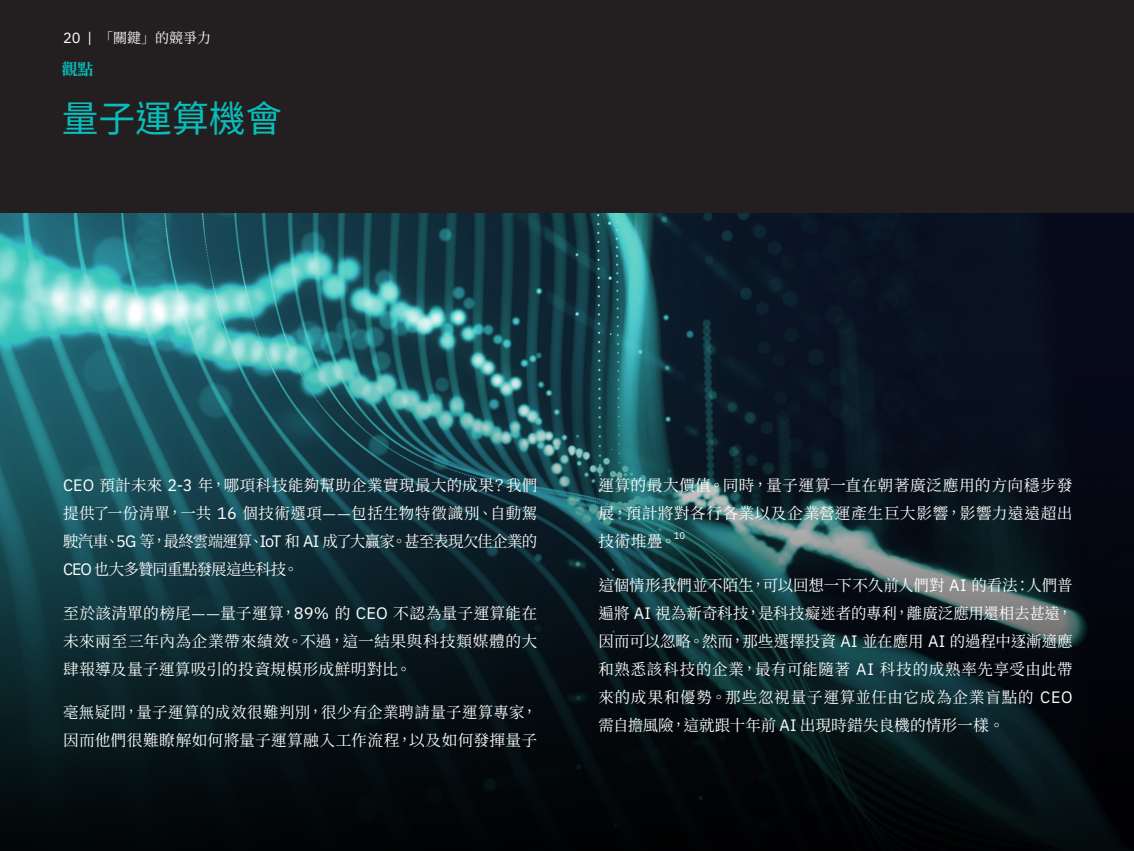
<style>
.page{position:relative;width:1134px;height:851px;background:#fff}
.page>*{position:absolute;margin:0;border:0;box-sizing:border-box;transform-origin:0 0}
.Body_9_12_5{font:36.75px "Noto Sans CJ Ktc";color:#08bdba}
.Body_9_12_5-2{font:15.75px/28px "Noto Serif CJ Ktc";letter-spacing:.02em;color:#fff;text-align:justify}
.Quote_16_22{font:700 15.75px "Noto Serif CJ Ktc";color:#08bdba}
.t1{font:14px "Noto Serif CJ Ktc";color:#fff}
.Body_9_12_5-3{font:9.62px "IBM Plex Sans";color:#fff}
.s1{font-family:"IBM Plex Sans";font-size:14.7px}
.s2{font-family:"IBM Plex Sans";font-size:16.45px}
</style>
<div class="page">
<div style="left:0;top:0;width:1134px;height:214px;background:#231f20"></div>
<img style="left:0;top:214px;width:1134px;height:636px">
<p class="t1" style="left:63px;top:30px;width:150px"><span class="s1">20 |</span> 「關鍵」的競爭力</p>
<p class="Quote_16_22" style="left:62px;top:60px;width:33px">觀點</p>
<p class="Body_9_12_5" style="left:62px;top:98px;width:222px">量子運算機會</p>
<p class="Body_9_12_5-2" style="left:63px;top:471px;width:476px"><span class="s2">CEO</span> 預計未來 <span class="s2">2-3</span> 年，哪項科技能夠幫助企業實現最大的成果？我們提供了一份清單，一共 <span class="s2">16</span> 個技術選項——包括生物特徵識別、自動駕駛汽車、<span class="s2">5G</span> 等，最終雲端運算、<span class="s2">IoT</span> 和 <span class="s2">AI</span> 成了大贏家。甚至表現欠佳企業的<span class="s2">CEO</span> 也大多贊同重點發展這些科技。</p>
<p class="Body_9_12_5-2" style="left:63px;top:599px;width:476px">至於該清單的榜尾——量子運算，<span class="s2">89%</span> 的 <span class="s2">CEO</span> 不認為量子運算能在未來兩至三年內為企業帶來績效。不過，這一結果與科技類媒體的大肆報導及量子運算吸引的投資規模形成鮮明對比。</p>
<p class="Body_9_12_5-2" style="left:63px;top:699px;width:476px">毫無疑問，量子運算的成效很難判別，很少有企業聘請量子運算專家，因而他們很難瞭解如何將量子運算融入工作流程，以及如何發揮量子</p>
<p class="Body_9_12_5-2" style="left:598px;top:471px;width:476px">運算的最大價值。同時，量子運算一直在朝著廣泛應用的方向穩步發展，預計將對各行各業以及企業營運產生巨大影響，影響力遠遠超出技術堆疊。</p>
<p class="Body_9_12_5-3" style="left:674px;top:528px;width:13px">10</p>
<p class="Body_9_12_5-2" style="left:598px;top:571px;width:476px">這個情形我們並不陌生，可以回想一下不久前人們對 <span class="s2">AI</span> 的看法：人們普遍將 <span class="s2">AI</span> 視為新奇科技，是科技癡迷者的專利，離廣泛應用還相去甚遠，因而可以忽略。然而，那些選擇投資 <span class="s2">AI</span> 並在應用 <span class="s2">AI</span> 的過程中逐漸適應和熟悉該科技的企業，最有可能隨著 <span class="s2">AI</span> 科技的成熟率先享受由此帶來的成果和優勢。那些忽視量子運算並任由它成為企業盲點的 <span class="s2">CEO</span>需自擔風險，這就跟十年前 <span class="s2">AI</span> 出現時錯失良機的情形一樣。</p>
</div>
